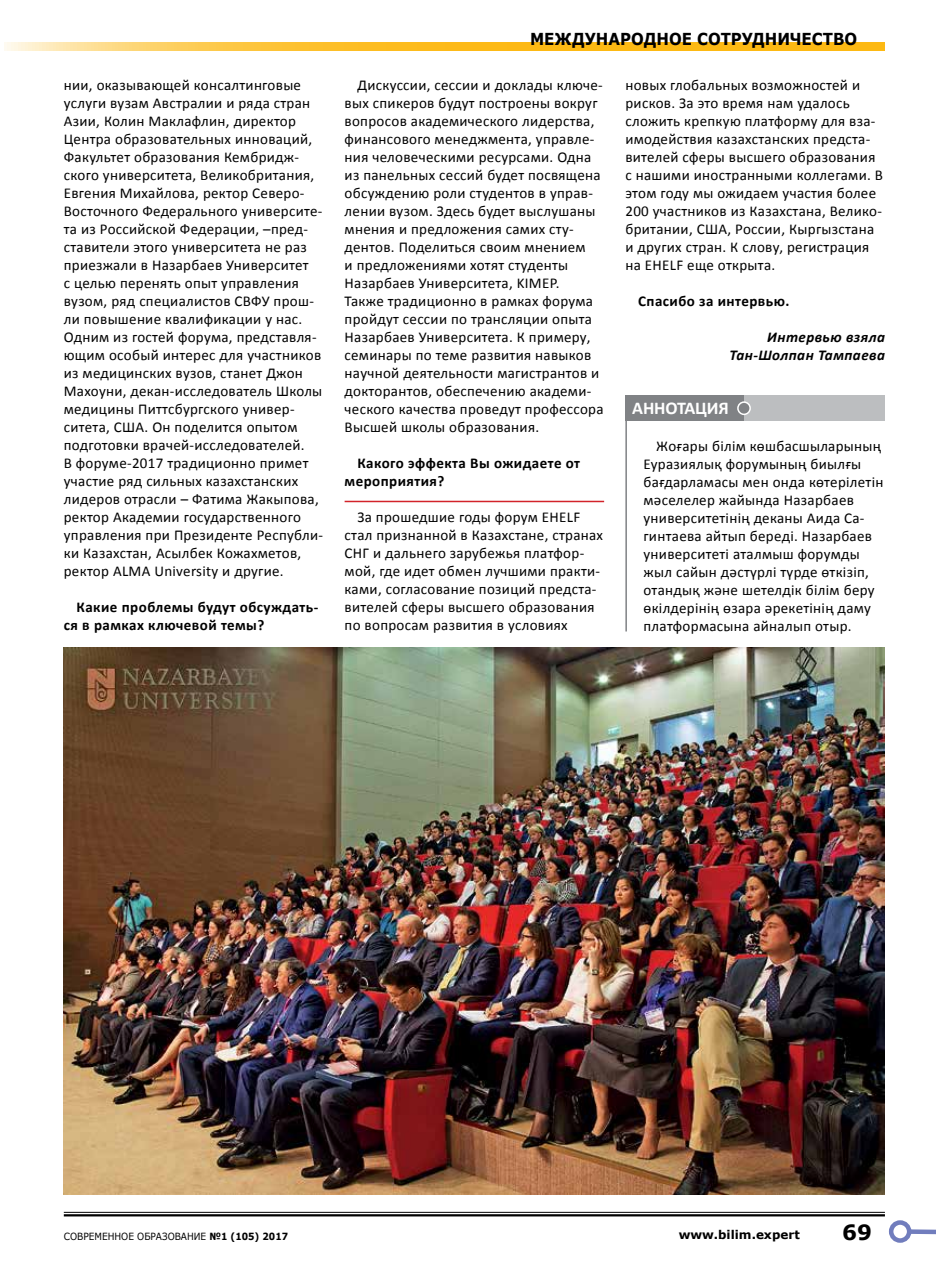
<style>
.page{position:relative;width:936px;height:1263px;background:#fff}
.page>*{position:absolute;margin:0;border:0;box-sizing:border-box;transform-origin:0 0}
.t1{font:700 21px "Verdana";color:#000}
.t2{font:700 18px "Calibri";letter-spacing:-.01em;color:#fff}
.t3{font:700 16.5px "Verdana";color:#000;scale:.91 1}
.t4{font:15px/18px "Calibri";letter-spacing:.02em;color:#000}
.t5{font:700 15px/18px "Calibri";letter-spacing:.03em;color:#000}
.t6{font:italic 700 15px/18px "Calibri";letter-spacing:.03em;color:#000;text-align:right}
.t7{font:700 12px "Verdana";color:#000}
.t8{font:9.9px "Verdana";color:#000;scale:.91 1}
.s1{font-weight:700}
</style>
<div class="page">
<img style="left:64px;top:648px;width:820px;height:547px">
<hr style="left:344px;top:501px;width:260px;height:1px;background:#d2232a">
<hr style="left:625px;top:420px;width:2px;height:211px;background:#808285">
<div style="left:625px;top:395px;width:120px;height:26px;background:#808285"></div>
<div style="left:744px;top:395px;width:140px;height:26px;background:#bcbec0"></div>
<div style="left:737px;top:402px;width:13px;height:12px;background:#808285;border-radius:50%"></div>
<div style="left:737px;top:401px;width:13px;height:14px;border:2px solid #fff;border-radius:50%"></div>
<hr style="left:64px;top:1212px;width:820px;height:1px;background:#000">
<hr style="left:64px;top:1214px;width:820px;height:2px;background:#000">
<div style="left:909px;top:1229px;width:26px;height:5px;background:#717dbd"></div>
<div style="left:888px;top:1220px;width:23px;height:23px;border:4px solid #717dbd;border-radius:50%"></div>
<svg style="left:4px;top:43px;width:880px;height:8px;background:#fdc338"></svg>
<p class="t4" style="left:64px;top:76px;width:261px">нии, оказывающей консалтинговые услуги вузам Австралии и ряда стран Азии, Колин Маклафлин, директор Центра образовательных инноваций, Факультет образования Кембридж&shy;ского университета, Великобритания, Евгения Михайлова, ректор Северо-Восточного Федерального университе&shy;та из Российской Федерации, –пред&shy;ставители этого университета не раз приезжали в Назарбаев Университет<br>с целью перенять опыт управления вузом, ряд специалистов СВФУ прош&shy;ли повышение квалификации у нас.<br>Одним из гостей форума, представля&shy;ющим особый интерес для участников из медицинских вузов, станет Джон Махоуни, декан-исследователь Школы медицины Питтсбургского универ&shy;ситета, США. Он поделится опытом подготовки врачей-исследователей.<br>В форуме-2017 традиционно примет участие ряд сильных казахстанских лидеров отрасли – Фатима Жакыпова, ректор Академии государственного управления при Президенте Республи&shy;ки Казахстан, Асылбек Кожахметов, ректор ALMA University и другие.</p>
<p class="t5" style="left:64px;top:598px;width:256px;text-indent:13px">Какие проблемы будут обсуждать&shy;ся в рамках ключевой темы?</p>
<p class="t3" style="left:530px;top:27px;width:361px">Международное сотрудничество</p>
<p class="t4" style="left:344px;top:76px;width:260px;text-indent:13px">Дискуссии, сессии и доклады ключе&shy;вых спикеров будут построены вокруг вопросов академического лидерства, финансового менеджмента, управле&shy;ния человеческими ресурсами. Одна из панельных сессий будет посвящена обсуждению роли студентов в управ&shy;лении вузом. Здесь будет выслушаны мнения и предложения самих сту&shy;дентов. Поделиться своим мнением<br>и предложениями хотят студенты Назарбаев Университета, KIMEP.<br>Также традиционно в рамках форума пройдут сессии по трансляции опыта Назарбаев Университета. К примеру, семинары по теме развития навыков научной деятельности магистрантов и докторантов, обеспечению академи&shy;ческого качества проведут профессора Высшей школы образования.</p>
<p class="t5" style="left:344px;top:454px;width:237px;text-indent:13px">Какого эффекта Вы ожидаете от мероприятия?</p>
<p class="t4" style="left:344px;top:508px;width:260px;text-indent:13px">За прошедшие годы форум EHELF стал признанной в Казахстане, странах СНГ и дальнего зарубежья платфор&shy;мой, где идет обмен лучшими практи&shy;ками, согласование позиций предста&shy;вителей сферы высшего образования по вопросам развития в условиях</p>
<p class="t4" style="left:625px;top:76px;width:259px">новых глобальных возможностей и рисков. За это время нам удалось сложить крепкую платформу для вза&shy;имодействия казахстанских предста&shy;вителей сферы высшего образования с нашими иностранными коллегами. В этом году мы ожидаем участия более 200 участников из Казахстана, Велико&shy;британии, США, России, Кыргызстана и других стран. К слову, регистрация на EHELF еще открыта.</p>
<p class="t5" style="left:638px;top:292px;width:153px">Спасибо за интервью.</p>
<p class="t6" style="left:729px;top:328px;width:157px">Интервью взяла<br>Тан-Шолпан Тампаева</p>
<p class="t2" style="left:632px;top:397px;width:98px">АННОТАЦИЯ</p>
<p class="t4" style="left:643px;top:437px;width:241px;text-indent:13px">Жоғары білім көшбасшыларының<br>Еуразиялық форумының биылғы бағдарламасы мен онда көтерілетін мәселелер жайында Назарбаев университетінің деканы Аида Са&shy;гинтаева айтып береді. Назарбаев университеті аталмыш форумды жыл сайын дәстүрлі түрде өткізіп, отандық және шетелдік білім беру өкілдерінің өзара әрекетінің даму платформасына айналып отыр.</p>
<p class="t8" style="left:64px;top:1229px;width:248px">Современное образование <span class="s1">№1 (105) 2017</span></p>
<p class="t7" style="left:678px;top:1226px;width:123px">www.bilim.expert</p>
<h1 class="t1" style="left:842px;top:1217px;width:31px">69</h1>
</div>
